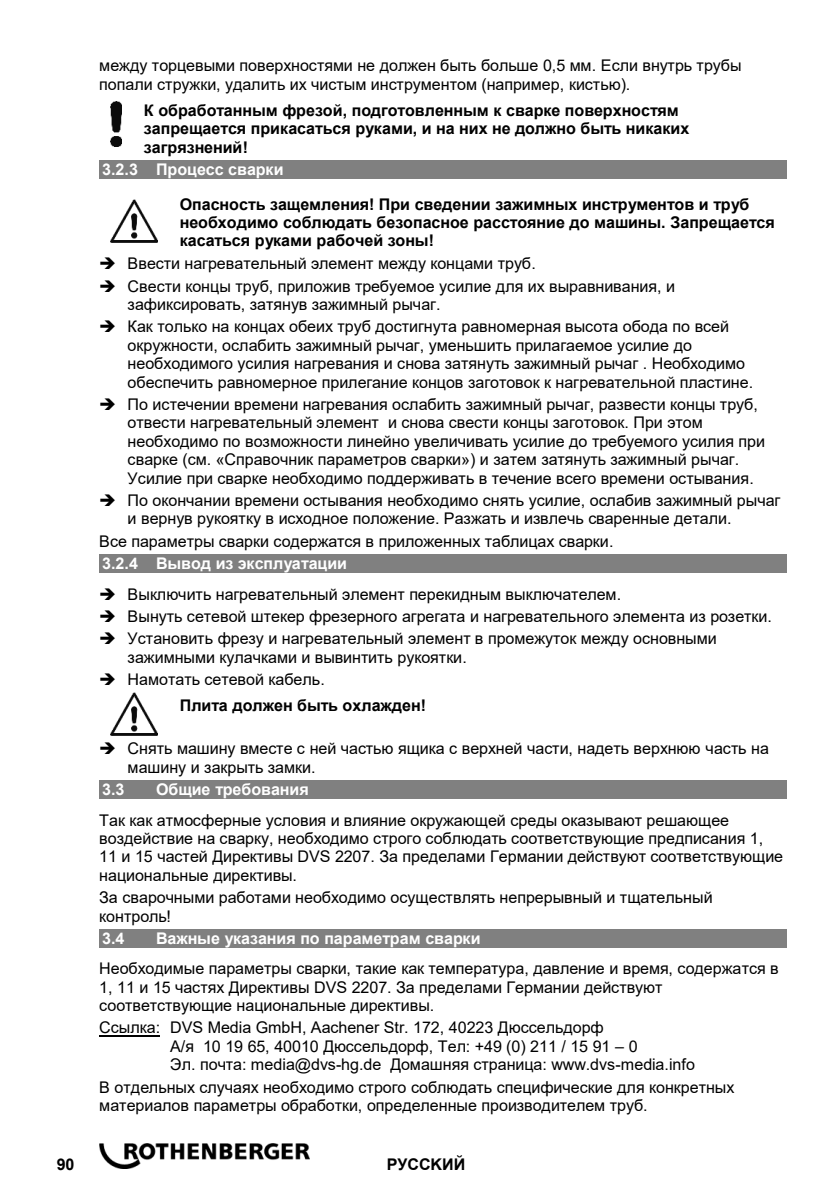
<style>
.page{position:relative;width:840px;height:1191px;background:#fff}
.page>*{position:absolute;margin:0;border:0;box-sizing:border-box;transform-origin:0 0}
.t1{font:16px/18.4px "Arial";letter-spacing:-.005em;color:#000}
.t2{font:700 16px/18.4px "Arial";letter-spacing:-.005em;color:#000}
.t3{font:700 16px "Arial Fett";letter-spacing:-.005em;color:#fff}
.t4{font:700 16px "Arial";letter-spacing:-.005em;color:#fff}
</style>
<div class="page">
<img style="left:99px;top:1143px;width:210px;height:25px">
<div style="left:99px;top:161px;width:687px;height:18px;background:#808080"></div>
<div style="left:99px;top:554px;width:687px;height:19px;background:#808080"></div>
<div style="left:99px;top:780px;width:687px;height:19px;background:#808080"></div>
<div style="left:99px;top:929px;width:687px;height:19px;background:#808080"></div>
<hr style="left:99px;top:1035px;width:61px;height:1px;background:#000">
<img style="left:110px;top:101px;width:11px;height:46px">
<img style="left:110px;top:199px;width:48px;height:43px">
<img style="left:110px;top:693px;width:48px;height:42px">
<p class="t1" style="left:99px;top:56px;width:643px">между торцевыми поверхностями не должен быть больше 0,5 мм. Если внутрь трубы попали стружки, удалить их чистым инструментом (например, кистью).</p>
<p class="t2" style="left:144px;top:101px;width:546px">К обработанным фрезой, подготовленным к сварке поверхностям запрещается прикасаться руками, и на них не должно быть никаких загрязнений!</p>
<h3 class="t4" style="left:102px;top:158px;width:183px">3.2.3 Процесс сварки</h3>
<p class="t2" style="left:180px;top:195px;width:596px">Опасность защемления! При сведении зажимных инструментов и труб необходимо соблюдать безопасное расстояние до машины. Запрещается касаться руками рабочей зоны!</p>
<p class="t1" style="left:99px;top:254px;width:438px">➔ Ввести нагревательный элемент между концами труб.</p>
<p class="t1" style="left:128px;top:277px;width:548px;text-indent:-28px">➔ Свести концы труб, приложив требуемое усилие для их выравнивания, и зафиксировать, затянув зажимный рычаг.</p>
<p class="t1" style="left:128px;top:317px;width:627px;text-indent:-28px">➔ Как только на концах обеих труб достигнута равномерная высота обода по всей окружности, ослабить зажимный рычаг, уменьшить прилагаемое усилие до необходимого усилия нагревания и снова затянуть зажимный рычаг . Необходимо обеспечить равномерное прилегание концов заготовок к нагревательной пластине.</p>
<p class="t1" style="left:128px;top:395px;width:638px;text-indent:-28px">➔ По истечении времени нагревания ослабить зажимный рычаг, развести концы труб, отвести нагревательный элемент и снова свести концы заготовок. При этом необходимо по возможности линейно увеличивать усилие до требуемого усилия при сварке (см. «Справочник параметров сварки») и затем затянуть зажимный рычаг.<br>Усилие при сварке необходимо поддерживать в течение всего времени остывания.</p>
<p class="t1" style="left:128px;top:491px;width:654px;text-indent:-28px">➔ По окончании времени остывания необходимо снять усилие, ослабив зажимный рычаг и вернув рукоятку в исходное положение. Pазжать и извлечь сваренные детали.</p>
<p class="t1" style="left:99px;top:532px;width:515px">Все параметры сварки содержатся в приложенных таблицах сварки.</p>
<h3 class="t4" style="left:102px;top:552px;width:246px">3.2.4 Вывод из эксплуатации</h3>
<p class="t1" style="left:99px;top:585px;width:523px">➔ Выключить нагревательный элемент перекидным выключателем.</p>
<p class="t1" style="left:99px;top:607px;width:674px">➔ Вынуть сетевой штекер фрезерного агрегата и нагревательного элемента из розетки.</p>
<p class="t1" style="left:128px;top:630px;width:590px;text-indent:-28px">➔ Установить фрезу и нагревательный элемент в промежуток между основными зажимными кулачками и вывинтить рукоятки.</p>
<p class="t1" style="left:99px;top:670px;width:227px">➔ Намотать сетевой кабель.</p>
<p class="t2" style="left:180px;top:696px;width:248px">Плита должен быть охлажден!</p>
<p class="t1" style="left:128px;top:739px;width:642px;text-indent:-28px">➔ Снять машину вместе с ней частью ящика с верхней части, надеть верхнюю часть на машину и закрыть замки.</p>
<h2 class="t3" style="left:102px;top:780px;width:24px">3.3</h2>
<h2 class="t3" style="left:156px;top:780px;width:154px">Общие требования</h2>
<p class="t1" style="left:99px;top:810px;width:685px">Так как атмосферные условия и влияние окружающей среды оказывают решающее воздействие на сварку, необходимо строго соблюдать соответствующие предписания 1, 11 и 15 частей Директивы DVS 2207. За пределами Германии действуют соответствующие национальные директивы.</p>
<p class="t1" style="left:99px;top:888px;width:614px">За сварочными работами необходимо осуществлять непрерывный и тщательный контроль!</p>
<h2 class="t3" style="left:102px;top:929px;width:24px">3.4</h2>
<h2 class="t3" style="left:156px;top:929px;width:326px">Важные указания по параметрам сварки</h2>
<p class="t1" style="left:99px;top:959px;width:680px">Необходимые параметры сварки, такие как температура, давление и время, содержатся в<br>1, 11 и 15 частях Директивы DVS 2207. За пределами Германии действуют соответствующие национальные директивы.</p>
<p class="t1" style="left:99px;top:1018px;width:506px">Ссылка: DVS Media GmbH, Aachener Str. 172, 40223 Дюссельдорф</p>
<p class="t1" style="left:170px;top:1037px;width:469px">А/я 10 19 65, 40010 Дюссельдорф, Teл: +49 (0) 211 / 15 91 – 0</p>
<p class="t1" style="left:170px;top:1055px;width:526px">Эл. почта: media@dvs-hg.de Домашняя страница: www.dvs-media.info</p>
<p class="t1" style="left:99px;top:1078px;width:636px">В отдельных случаях необходимо строго соблюдать специфические для конкретных материалов параметры обработки, определенные производителем труб.</p>
<p class="t2" style="left:57px;top:1155px;width:19px">90</p>
<p class="t2" style="left:386px;top:1155px;width:80px">PУCCKИЙ</p>
</div>
